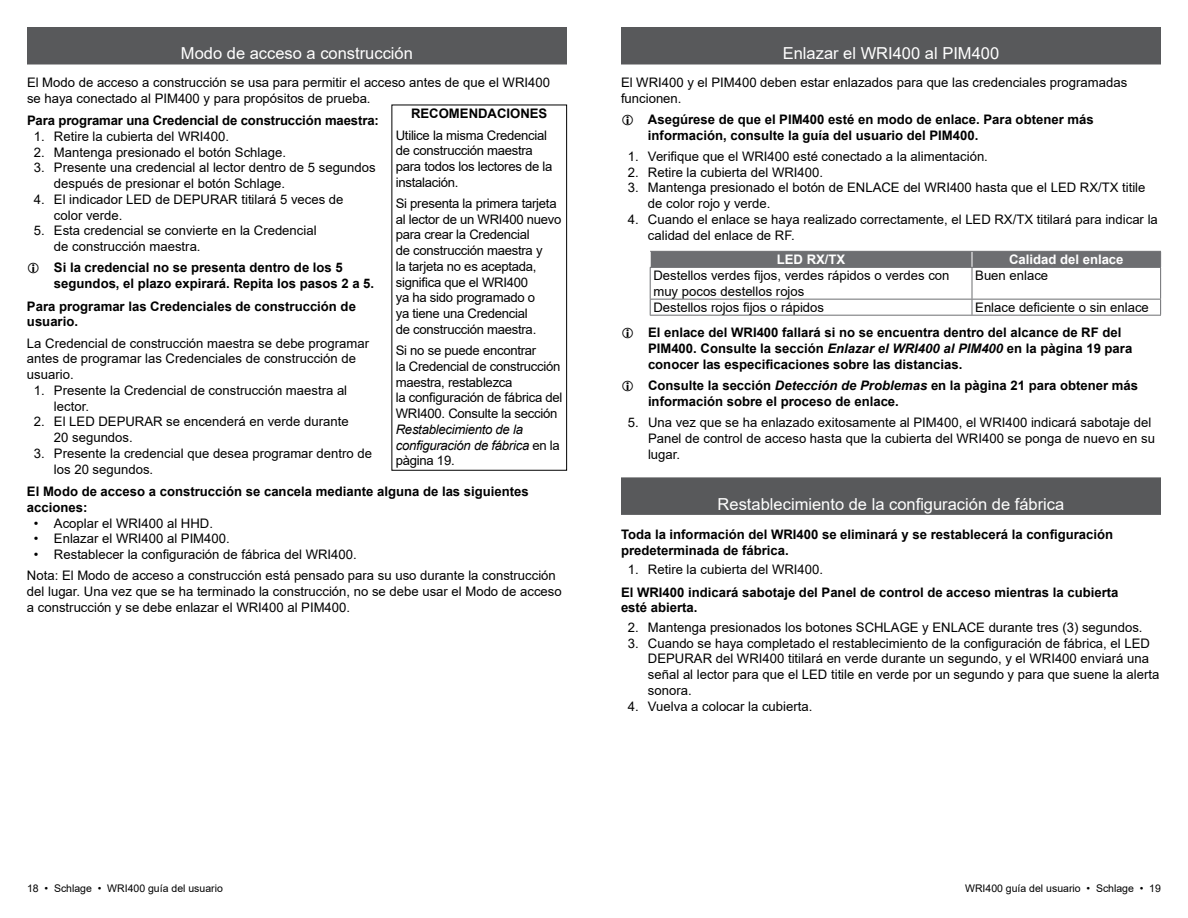
<style>
.page{position:relative;width:1188px;height:918px;background:#fff}
.page>*{position:absolute;margin:0;border:0;box-sizing:border-box;transform-origin:0 0}
.t1{font:16.5px "Arial";color:#fff}
.t2{font:13.2px/15.8px "Arial";color:#000}
.t3{font:700 13.2px/15.8px "Arial";color:#000}
.t4{font:13.2px/15.8px "Arial";letter-spacing:-.02em;color:#000}
.t5{font:italic 13.2px/15.8px "Arial";letter-spacing:-.02em;color:#000}
.t6{font:700 13.2px "Arial";color:#fff}
.t7{font:10.5px "Arial";color:#000}
.s1{font-style:normal}
.s2{font-style:italic}
</style>
<div class="page">
<div style="left:27px;top:27px;width:540px;height:37px;background:#58595b"></div>
<div style="left:392px;top:105px;width:175px;height:366px;border:1px solid #000"></div>
<div style="left:621px;top:27px;width:540px;height:37px;background:#58595b"></div>
<div style="left:621px;top:477px;width:540px;height:38px;background:#58595b"></div>
<hr style="left:650px;top:268px;width:1px;height:31px;background:#6d6e71">
<hr style="left:1160px;top:268px;width:1px;height:31px;background:#6d6e71">
<svg style="left:650px;top:300px;width:1px;height:15px"></svg>
<svg style="left:1160px;top:300px;width:1px;height:15px"></svg>
<hr style="left:650px;top:315px;width:322px;height:1px;background:#6d6e71">
<hr style="left:972px;top:315px;width:189px;height:1px;background:#6d6e71">
<hr style="left:972px;top:268px;width:1px;height:31px;background:#6d6e71">
<hr style="left:650px;top:299px;width:322px;height:1px;background:#6d6e71">
<hr style="left:972px;top:299px;width:189px;height:1px;background:#6d6e71">
<svg style="left:972px;top:300px;width:1px;height:15px"></svg>
<div style="left:650px;top:251px;width:511px;height:16px;background:#6d6e71"></div>
<hr style="left:650px;top:267px;width:322px;height:1px;background:#6d6e71">
<hr style="left:972px;top:267px;width:189px;height:1px;background:#6d6e71">
<p class="t1" style="left:181px;top:42px;width:234px">Modo de acceso a construcción</p>
<p class="t2" style="left:27px;top:74px;width:525px">El Modo de acceso a construcción se usa para permitir el acceso antes de que el WRI400 se haya conectado al PIM400 y para propósitos de prueba.</p>
<p class="t3" style="left:27px;top:113px;width:353px">Para programar una Credencial de construcción maestra:</p>
<p class="t2" style="left:34px;top:128px;width:197px">1. Retire la cubierta del WRI400.</p>
<p class="t2" style="left:34px;top:144px;width:254px">2. Mantenga presionado el botón Schlage.</p>
<p class="t2" style="left:54px;top:160px;width:323px;text-indent:-20px">3. Presente una credencial al lector dentro de 5 segundos después de presionar el botón Schlage.</p>
<p class="t2" style="left:54px;top:191px;width:291px;text-indent:-20px">4. El indicador LED de DEPURAR titilará 5 veces de color verde.</p>
<p class="t2" style="left:54px;top:223px;width:264px;text-indent:-20px">5. Esta credencial se convierte en la Credencial de construcción maestra.</p>
<p class="t3" style="left:54px;top:260px;width:322px">Si la credencial no se presenta dentro de los 5 segundos, el plazo expirará. Repita los pasos 2 a 5.</p>
<p class="t3" style="left:27px;top:298px;width:330px">Para programar las Credenciales de construcción de usuario.</p>
<p class="t2" style="left:27px;top:335px;width:344px">La Credencial de construcción maestra se debe programar antes de programar las Credenciales de construcción de usuario.</p>
<p class="t2" style="left:54px;top:382px;width:295px;text-indent:-20px">1. Presente la Credencial de construcción maestra al lector.</p>
<p class="t2" style="left:54px;top:414px;width:296px;text-indent:-20px">2. El LED DEPURAR se encenderá en verde durante<br>20 segundos.</p>
<p class="t2" style="left:54px;top:445px;width:320px;text-indent:-20px">3. Presente la credencial que desea programar dentro de los 20 segundos.</p>
<p class="t3" style="left:27px;top:484px;width:503px">El Modo de acceso a construcción se cancela mediante alguna de las siguientes acciones:</p>
<p class="t2" style="left:34px;top:515px;width:181px">• Acoplar el WRI400 al HHD.</p>
<p class="t2" style="left:34px;top:531px;width:198px">• Enlazar el WRI400 al PIM400.</p>
<p class="t2" style="left:27px;top:544px;width:530px;line-height:21.1px;text-indent:7px">• Restablecer la configuración de fábrica del WRI400.<br>Nota: El Modo de acceso a construcción está pensado para su uso durante la construcción</p>
<p class="t2" style="left:27px;top:583px;width:536px">del lugar. Una vez que se ha terminado la construcción, no se debe usar el Modo de acceso a construcción y se debe enlazar el WRI400 al PIM400.</p>
<p class="t3" style="left:411px;top:106px;width:138px">RECOMENDACIONES</p>
<p class="t4" style="left:396px;top:127px;width:158px">Utilice la misma Credencial de construcción maestra para todos los lectores de la instalación.</p>
<p class="t4" style="left:396px;top:195px;width:167px">Si presenta la primera tarjeta al lector de un WRI400 nuevo para crear la Credencial<br>de construcción maestra y<br>la tarjeta no es aceptada, significa que el WRI400<br>ya ha sido programado o<br>ya tiene una Credencial<br>de construcción maestra.</p>
<p class="t4" style="left:396px;top:342px;width:168px">Si no se puede encontrar<br>la Credencial de construcción maestra, restablezca<br>la configuración de fábrica del<br>WRI400. Consulte la sección</p>
<p class="t5" style="left:396px;top:421px;width:166px">Restablecimiento de la configuración de fábrica <span class="s1">en la pàgina 19.</span></p>
<p class="t1" style="left:783px;top:42px;width:218px">Enlazar el WRI400 al PIM400</p>
<p class="t2" style="left:621px;top:74px;width:508px">El WRI400 y el PIM400 deben estar enlazados para que las credenciales programadas funcionen.</p>
<p class="t3" style="left:648px;top:112px;width:447px">Asegúrese de que el PIM400 esté en modo de enlace. Para obtener más información, consulte la guía del usuario del PIM400.</p>
<p class="t2" style="left:628px;top:148px;width:362px">1. Verifique que el WRI400 esté conectado a la alimentación.</p>
<p class="t2" style="left:628px;top:164px;width:197px">2. Retire la cubierta del WRI400.</p>
<p class="t2" style="left:648px;top:180px;width:499px;text-indent:-20px">3. Mantenga presionado el botón de ENLACE del WRI400 hasta que el LED RX/TX titile de color rojo y verde.</p>
<p class="t2" style="left:648px;top:211px;width:511px;text-indent:-20px">4. Cuando el enlace se haya realizado correctamente, el LED RX/TX titilará para indicar la calidad del enlace de RF.</p>
<p class="t6" style="left:777px;top:250px;width:70px">LED RX/TX</p>
<p class="t6" style="left:1009px;top:250px;width:116px">Calidad del enlace</p>
<p class="t2" style="left:653px;top:268px;width:298px">Destellos verdes fijos, verdes rápidos o verdes con muy pocos destellos rojos</p>
<p class="t2" style="left:975px;top:268px;width:74px">Buen enlace</p>
<p class="t2" style="left:653px;top:299px;width:172px">Destellos rojos fijos o rápidos</p>
<p class="t2" style="left:975px;top:299px;width:175px">Enlace deficiente o sin enlace</p>
<p class="t3" style="left:648px;top:325px;width:486px">El enlace del WRI400 fallará si no se encuentra dentro del alcance de RF del<br>PIM400. Consulte la sección <span class="s2">Enlazar el WRI400 al PIM400</span> en la pàgina 19 para conocer las especificaciones sobre las distancias.</p>
<p class="t3" style="left:648px;top:378px;width:492px">Consulte la sección <span class="s2">Detección de Problemas</span> en la pàgina 21 para obtener más información sobre el proceso de enlace.</p>
<p class="t2" style="left:648px;top:414px;width:509px;text-indent:-20px">5. Una vez que se ha enlazado exitosamente al PIM400, el WRI400 indicará sabotaje del<br>Panel de control de acceso hasta que la cubierta del WRI400 se ponga de nuevo en su lugar.</p>
<p class="t1" style="left:718px;top:492px;width:348px">Restablecimiento de la configuración de fábrica</p>
<p class="t3" style="left:621px;top:526px;width:494px">Toda la información del WRI400 se eliminará y se restablecerá la configuración predeterminada de fábrica.</p>
<p class="t2" style="left:628px;top:561px;width:197px">1. Retire la cubierta del WRI400.</p>
<p class="t3" style="left:621px;top:584px;width:499px">El WRI400 indicará sabotaje del Panel de control de acceso mientras la cubierta esté abierta.</p>
<p class="t2" style="left:628px;top:619px;width:516px">2. Mantenga presionados los botones SCHLAGE y ENLACE durante tres (3) segundos.</p>
<p class="t2" style="left:648px;top:635px;width:513px;text-indent:-20px">3. Cuando se haya completado el restablecimiento de la configuración de fábrica, el LED DEPURAR del WRI400 titilará en verde durante un segundo, y el WRI400 enviará una señal al lector para que el LED titile en verde por un segundo y para que suene la alerta sonora.</p>
<p class="t2" style="left:628px;top:698px;width:186px">4. Vuelva a colocar la cubierta.</p>
<p class="t7" style="left:27px;top:881px;width:197px">18 • Schlage • WRI400 guía del usuario</p>
<p class="t7" style="left:965px;top:881px;width:197px">WRI400 guía del usuario • Schlage • 19</p>
</div>
